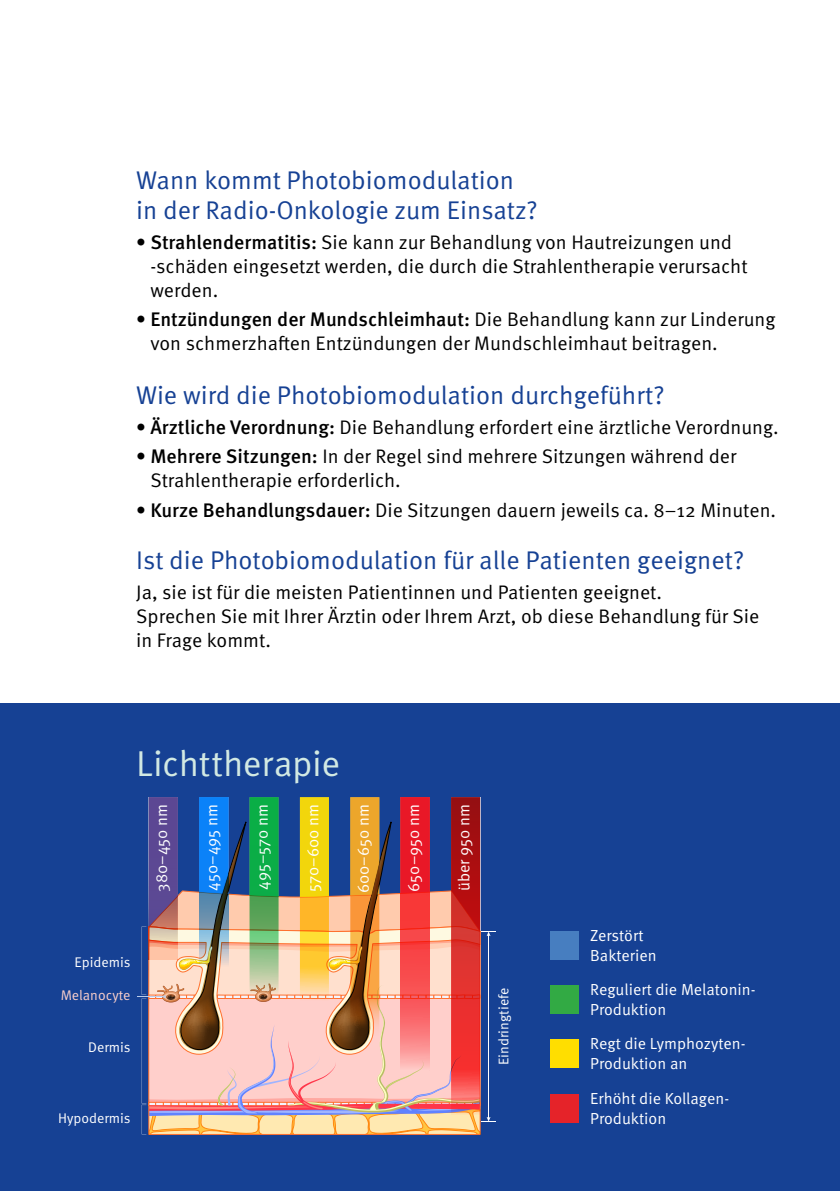
<style>
.page{position:relative;width:840px;height:1191px;background:#fff}
.page>*{position:absolute;margin:0;border:0;box-sizing:border-box;transform-origin:0 0}
.t1{font:36px "Meta Pro Norm";letter-spacing:-.01em;color:#d2e9e3}
.t2{font:25.6px/29.6px "Meta Pro Norm";color:#164194}
.t3{font:19.6px/24px "Meta Pro Norm";color:#000}
.t4{font:16px/20px "Meta Pro Norm";color:#fff}
.t5{font:14px "Meta Pro Norm";color:#fff}
.t6{font:14px "Meta Pro Norm";color:#facfcb}
.s1{font-family:"Meta Pro";font-weight:500}
</style>
<div class="page">
<div style="left:0;top:703px;width:839px;height:488px;background:#164194"></div>
<img style="left:137px;top:797px;width:358px;height:337px">
<div style="left:550px;top:931px;width:28px;height:28px;background:#477ec0"></div>
<div style="left:550px;top:985px;width:28px;height:28px;background:#32aa44"></div>
<div style="left:550px;top:1039px;width:28px;height:29px;background:#ffde00"></div>
<div style="left:550px;top:1093px;width:28px;height:29px;background:#e52329"></div>
<p class="t2" style="left:136px;top:164px;width:402px">Wann kommt Photobiomodulation in der Radio-Onkologie zum Einsatz?</p>
<p class="t3" style="left:150px;top:229px;width:598px;text-indent:-14px"><span class="s1">• Strahlendermatitis:</span> Sie kann zur Behandlung von Hautreizungen und -schäden eingesetzt werden, die durch die Strahlentherapie verursacht werden.</p>
<p class="t3" style="left:150px;top:306px;width:626px;text-indent:-14px"><span class="s1">• Entzündungen der Mundschleimhaut:</span> Die Behandlung kann zur Linderung von schmerzhaften Entzündungen der Mundschleimhaut beitragen.</p>
<p class="t2" style="left:136px;top:379px;width:529px">Wie wird die Photobiomodulation durchgeführt?</p>
<p class="t3" style="left:136px;top:414px;width:643px"><span class="s1">• Ärztliche Verordnung:</span> Die Behandlung erfordert eine ärztliche Verordnung.</p>
<p class="t3" style="left:150px;top:443px;width:587px;text-indent:-14px"><span class="s1">• Mehrere Sitzungen:</span> In der Regel sind mehrere Sitzungen während der<br>Strahlentherapie erforderlich.</p>
<p class="t3" style="left:136px;top:497px;width:641px"><span class="s1">• Kurze Behandlungsdauer:</span> Die Sitzungen dauern jeweils ca. 8–12 Minuten.</p>
<p class="t2" style="left:136px;top:544px;width:609px">Ist die Photobiomodulation für alle Patienten geeignet?</p>
<p class="t3" style="left:136px;top:579px;width:624px">Ja, sie ist für die meisten Patientinnen und Patienten geeignet.<br>Sprechen Sie mit Ihrer Ärztin oder Ihrem Arzt, ob diese Behandlung für Sie in Frage kommt.</p>
<p class="t1" style="left:136px;top:736px;width:205px">Lichttherapie</p>
<p class="t5" style="left:75px;top:951px;width:58px">Epidemis</p>
<p class="t6" style="left:61px;top:985px;width:71px">Melanocyte</p>
<p class="t5" style="left:88px;top:1037px;width:44px">Dermis</p>
<p class="t5" style="left:58px;top:1107px;width:74px">Hypodermis</p>
<p class="t4" style="left:150px;top:891px;width:89px;rotate:-90deg">380–450 nm</p>
<p class="t4" style="left:201px;top:890px;width:88px;rotate:-90deg">450–495 nm</p>
<p class="t4" style="left:251px;top:890px;width:87px;rotate:-90deg">495–570 nm</p>
<p class="t4" style="left:301px;top:891px;width:89px;rotate:-90deg">570–600 nm</p>
<p class="t4" style="left:352px;top:893px;width:91px;rotate:-90deg">600–650 nm</p>
<p class="t4" style="left:402px;top:892px;width:90px;rotate:-90deg">650–950 nm</p>
<p class="t4" style="left:453px;top:891px;width:89px;rotate:-90deg">über 950 nm</p>
<p class="t5" style="left:493px;top:1065px;width:79px;rotate:-90deg">Eindringtiefe</p>
<p class="t4" style="left:590px;top:924px;width:68px">Zerstört<br>Bakterien</p>
<p class="t4" style="left:590px;top:978px;width:167px">Reguliert die Melatonin-<br>Produktion</p>
<p class="t4" style="left:590px;top:1032px;width:157px">Regt die Lymphozyten-<br>Produktion an</p>
<p class="t4" style="left:590px;top:1087px;width:140px">Erhöht die Kollagen-<br>Produktion</p>
</div>
